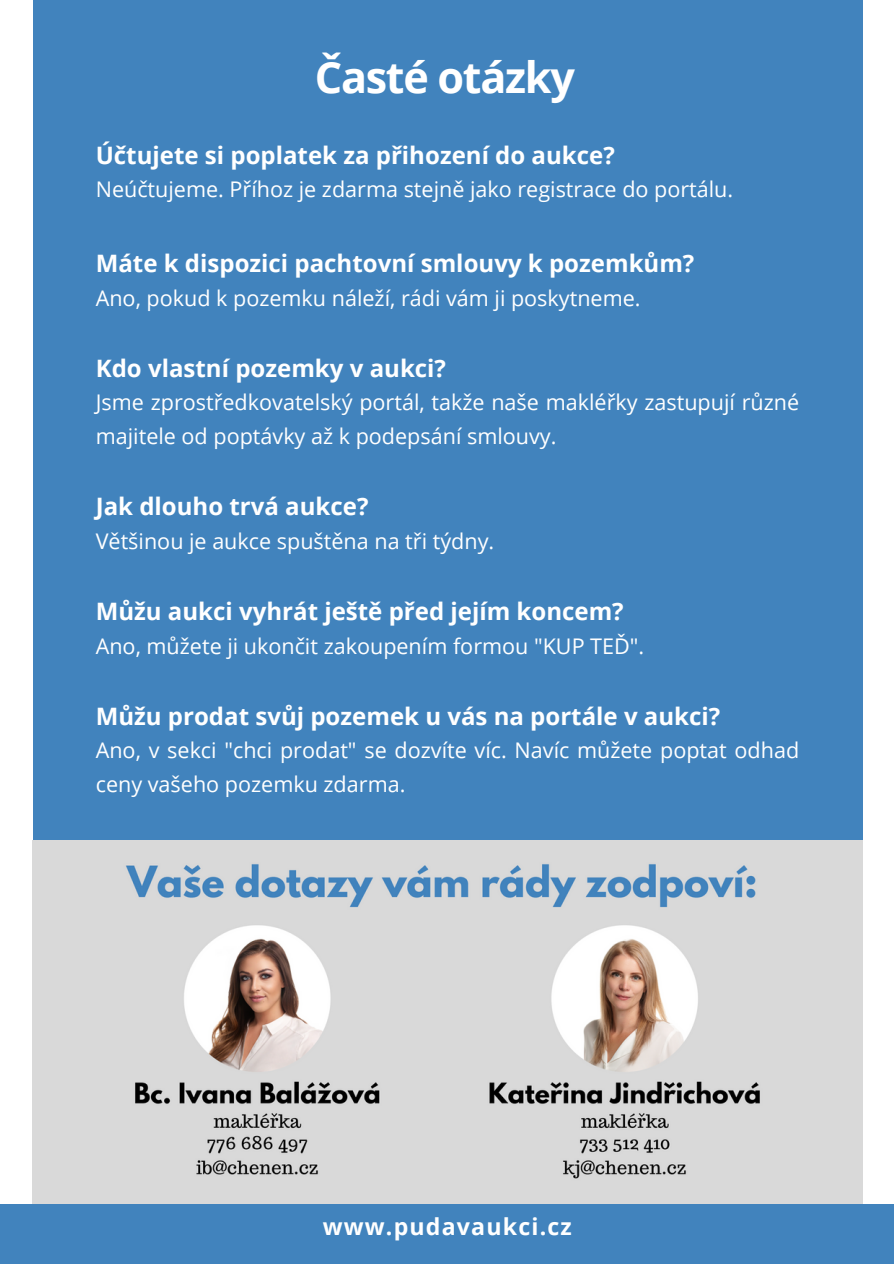
<style>
.page{position:relative;width:894px;height:1264px;background:#fff}
.page>*{position:absolute;margin:0;border:0;box-sizing:border-box;transform-origin:0 0}
.t1{font:700 43.2px "Open Sans";letter-spacing:-.03em;color:#fff}
.t2{font:700 24px "Open Sans";color:#fff}
.t3{font:700 23.25px "Open Sans";letter-spacing:.05em;color:#fff}
.t4{font:21.6px/33.8px "Open Sans";color:#fff}
</style>
<div class="page">
<div style="left:33px;top:0;width:829px;height:840px;background:#4183bd"></div>
<img style="left:33px;top:840px;width:829px;height:364px">
<div style="left:0;top:1204px;width:893px;height:59px;background:#4183bd"></div>
<h1 class="t1" style="left:315px;top:47px;width:261px">Časté otázky</h1>
<p class="t2" style="left:96px;top:138px;width:520px">Účtujete si poplatek za přihození do aukce?</p>
<p class="t4" style="left:96px;top:172px;width:638px">Neúčtujeme. Příhoz je zdarma stejně jako registrace do portálu.</p>
<p class="t2" style="left:96px;top:246px;width:600px">Máte k dispozici pachtovní smlouvy k pozemkům?</p>
<p class="t4" style="left:96px;top:280px;width:546px">Ano, pokud k pozemku náleží, rádi vám ji poskytneme.</p>
<p class="t2" style="left:96px;top:351px;width:352px">Kdo vlastní pozemky v aukci?</p>
<p class="t4" style="left:96px;top:385px;width:704px">Jsme zprostředkovatelský portál, takže naše makléřky zastupují různé majitele od poptávky až k podepsání smlouvy.</p>
<p class="t2" style="left:96px;top:489px;width:274px">Jak dlouho trvá aukce?</p>
<p class="t4" style="left:96px;top:523px;width:400px">Většinou je aukce spuštěna na tři týdny.</p>
<p class="t2" style="left:96px;top:594px;width:529px">Můžu aukci vyhrát ještě před jejím koncem?</p>
<p class="t4" style="left:96px;top:628px;width:550px">Ano, můžete ji ukončit zakoupením formou "KUP TEĎ".</p>
<p class="t2" style="left:96px;top:699px;width:626px">Můžu prodat svůj pozemek u vás na portále v aukci?</p>
<p class="t4" style="left:96px;top:733px;width:704px">Ano, v sekci "chci prodat" se dozvíte víc. Navíc můžete poptat odhad ceny vašeho pozemku zdarma.</p>
<p class="t3" style="left:323px;top:1210px;width:250px">www.pudavaukci.cz</p>
</div>
